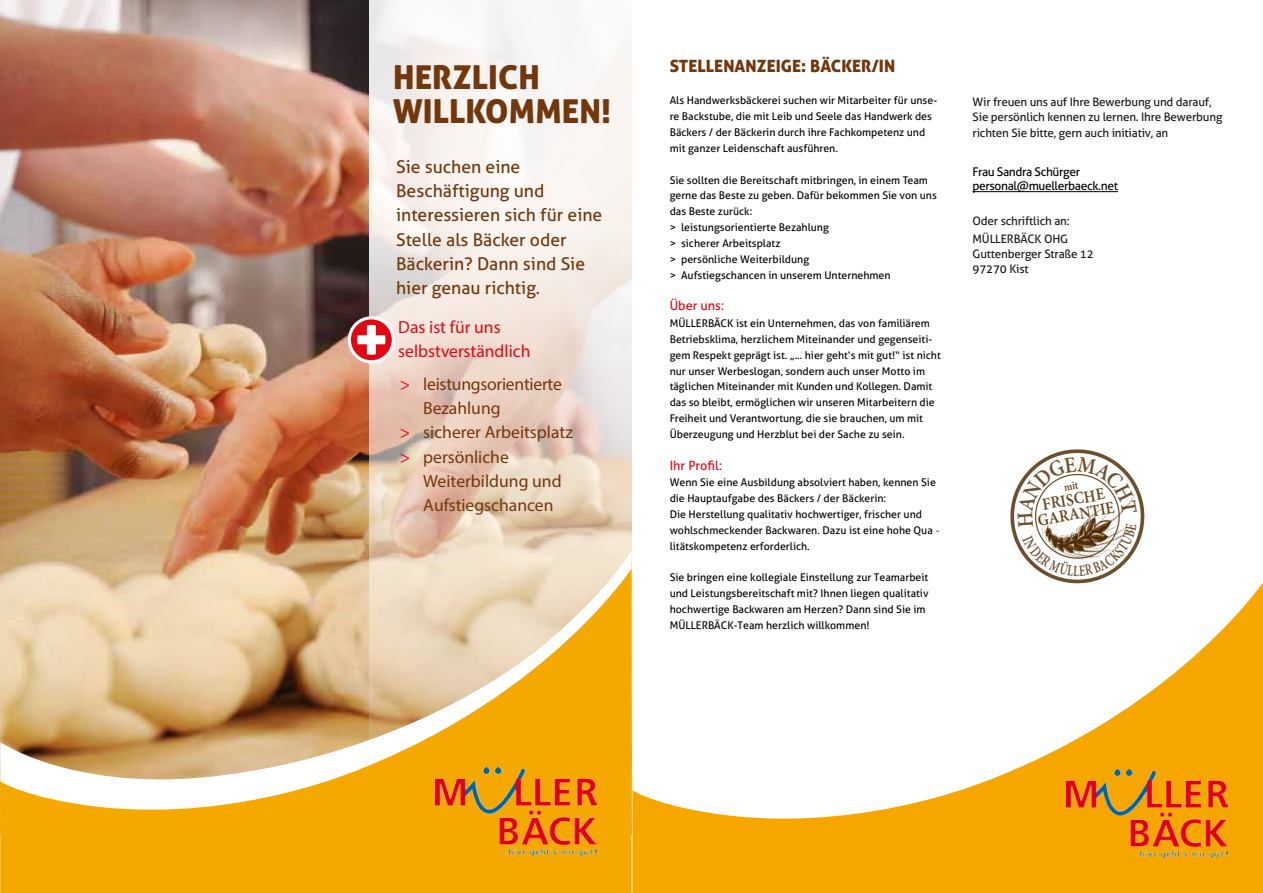
<style>
.page{position:relative;width:1263px;height:893px;background:#fff}
.page>*{position:absolute;margin:0;border:0;box-sizing:border-box;transform-origin:0 0}
.t1{font:33px/33.9px "Aller Display";letter-spacing:.005em;color:#73370c}
.t2{font:17.55px/24.2px "Aller";color:#73370c}
.t3{font:700 17.55px "Aller";color:#73370c}
.t4{font:700 17.55px/24.2px "Aller";color:#e20612}
.t5{font:16.95px "Aller Display";letter-spacing:.005em;color:#73370c}
.t6{font:600 16.95px/15px "Minion Pro";color:#694216;text-align:center;scale:.9 1}
.t7{font:12.75px "Aller";color:#e30613}
.t8{font:12px/14.4px "Aller";letter-spacing:-.03em;color:#000}
.t9{font:11.7px/15.5px "Aller";letter-spacing:-.015em;color:#1a171b}
.t10{font:10.65px/15.9px "Aller";color:#000}
.s1{color:#e20612}
.s2{font-weight:700}
</style>
<div class="page">
<img style="left:0;top:0;width:370px;height:551px">
<svg style="left:370px;top:0;width:261px;height:551px"></svg>
<div style="left:0;top:822px;width:631px;height:71px;background:#f5a800"></div>
<svg style="left:0;top:551px;width:631px;height:271px;background:#e5bf7e"></svg>
<img style="left:436px;top:767px;width:161px;height:88px">
<svg style="left:349px;top:318px;width:44px;height:44px"></svg>
<div style="left:348px;top:316px;width:47px;height:47px;border:3px solid #fff;border-radius:50%"></div>
<svg style="left:357px;top:325px;width:28px;height:30px"></svg>
<div style="left:632px;top:831px;width:631px;height:62px;background:#f7a600"></div>
<svg style="left:632px;top:582px;width:631px;height:249px"></svg>
<img style="left:1066px;top:769px;width:161px;height:88px">
<hr style="left:972px;top:191px;width:146px;height:1px;background:#000">
<svg style="left:1007px;top:449px;width:140px;height:137px"></svg>
<h1 class="t1" style="left:393px;top:60px;width:220px">HERZLICH<br>WILLKOMMEN!</h1>
<h2 class="t2" style="left:396px;top:155px;width:208px">Sie suchen eine<br>Beschäftigung und interessieren sich für eine<br>Stelle als Bäcker oder<br>Bäckerin? Dann sind Sie hier genau richtig.</h2>
<h2 class="t4" style="left:398px;top:315px;width:134px">Das ist für uns selbstverständlich</h2>
<h2 class="t3" style="left:400px;top:373px;width:163px"><span class="s1">&gt;</span> leistungsorientierte</h2>
<h2 class="t3" style="left:423px;top:398px;width:79px">Bezahlung</h2>
<h2 class="t3" style="left:400px;top:422px;width:175px"><span class="s1">&gt;</span> sicherer Arbeitsplatz</h2>
<h2 class="t3" style="left:400px;top:446px;width:110px"><span class="s1">&gt;</span> persönliche</h2>
<h2 class="t3" style="left:423px;top:470px;width:140px">Weiterbildung und</h2>
<h2 class="t3" style="left:423px;top:494px;width:132px">Aufstiegschancen</h2>
<h3 class="t5" style="left:670px;top:55px;width:227px">STELLENANZEIGE: BÄCKER/IN</h3>
<p class="t10" style="left:670px;top:92px;width:269px">Als Handwerksbäckerei suchen wir Mitarbeiter für unse&shy;re Backstube, die mit Leib und Seele das Handwerk des Bäckers / der Bäckerin durch ihre Fachkompetenz und mit ganzer Leidenschaft ausführen.</p>
<p class="t10" style="left:670px;top:172px;width:269px">Sie sollten die Bereitschaft mitbringen, in einem Team gerne das Beste zu geben. Dafür bekommen Sie von uns das Beste zurück:<br>&gt; leistungsorientierte Bezahlung<br>&gt; sicherer Arbeitsplatz<br>&gt; persönliche Weiterbildung<br>&gt; Aufstiegschancen in unserem Unternehmen</p>
<p class="t7" style="left:670px;top:297px;width:56px">Über uns:</p>
<p class="t10" style="left:670px;top:315px;width:273px">MÜLLERBÄCK ist ein Unternehmen, das von familiärem Betriebsklima, herzlichem Miteinander und gegenseiti&shy;gem Respekt geprägt ist. „... hier geht‘s mit gut!“ ist nicht nur unser Werbeslogan, sondern auch unser Motto im täglichen Miteinander mit Kunden und Kollegen. Damit das so bleibt, ermöglichen wir unseren Mitarbeitern die Freiheit und Verantwortung, die sie brauchen, um mit Überzeugung und Herzblut bei der Sache zu sein.</p>
<p class="t10" style="left:670px;top:474px;width:271px">Wenn Sie eine Ausbildung absolviert haben, kennen Sie die Hauptaufgabe des Bäckers / der Bäckerin:<br>Die Herstellung qualitativ hochwertiger, frischer und wohlschmeckender Backwaren. Dazu ist eine hohe Qua <span class="s2">- </span>litätskompetenz erforderlich.</p>
<p class="t10" style="left:670px;top:570px;width:260px">Sie bringen eine kollegiale Einstellung zur Teamarbeit und Leistungsbereitschaft mit? Ihnen liegen qualitativ hochwertige Backwaren am Herzen? Dann sind Sie im MÜLLERBÄCK-Team herzlich willkommen!</p>
<p class="t7" style="left:670px;top:458px;width:54px">Ihr Profil:</p>
<p class="t9" style="left:973px;top:94px;width:251px">Wir freuen uns auf Ihre Bewerbung und darauf,<br>Sie persönlich kennen zu lernen. Ihre Bewerbung richten Sie bitte, gern auch initiativ, an</p>
<p class="t8" style="left:972px;top:164px;width:147px">Frau Sandra Schürger personal@muellerbaeck.net</p>
<p class="t9" style="left:973px;top:212px;width:98px;line-height:17.5px">Oder schriftlich an:<br>MÜLLERBÄCK OHG</p>
<p class="t9" style="left:973px;top:246px;width:123px">Guttenberger Straße 12<br>97270 Kist</p>
<h3 class="t6" style="left:1034px;top:498px;width:88px;rotate:-10deg">FRISCHE<br>GARANTIE</h3>
</div>
